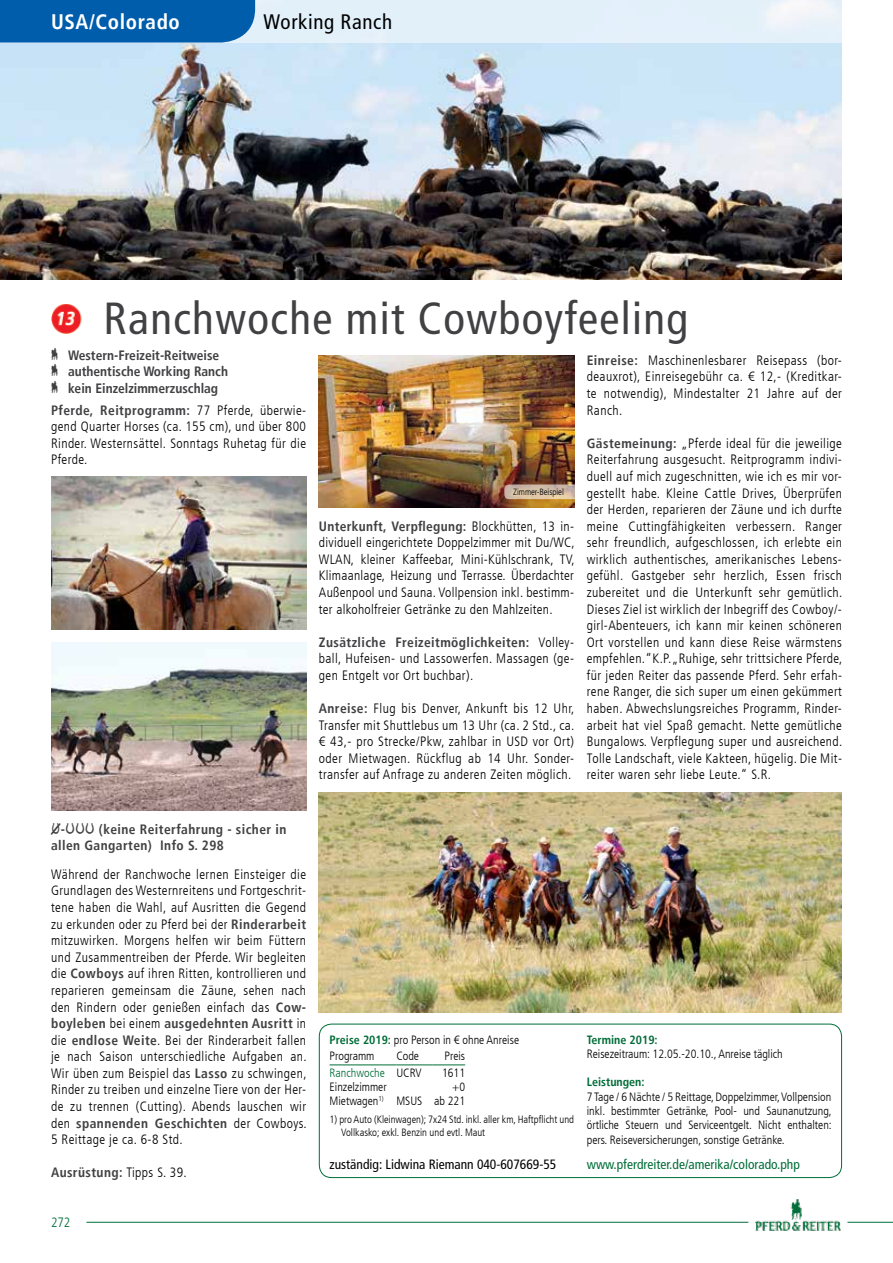
<style>
.page{position:relative;width:893px;height:1263px;background:#fff}
.page>*{position:absolute;margin:0;border:0;box-sizing:border-box;transform-origin:0 0}
.t1{font:condensed 45px "Frutiger LT";letter-spacing:.03em;color:#414042}
.t2{font:700 condensed 21px "Frutiger LT";letter-spacing:.03em;color:#fff}
.t3{font:condensed 21px "Frutiger LT";letter-spacing:.03em;color:#000}
.t4{font:300 condensed 13.5px/16.6px "Frutiger LT";letter-spacing:.03em;color:#000;text-align:justify}
.t5{font:700 condensed 13.5px/16.5px "Frutiger LT";letter-spacing:.03em;color:#414042}
.t6{font:700 condensed 13.5px/16.2px "Frutiger LT";color:#414042}
.t7{font:condensed 13.5px "Frutiger LT";color:#006d38}
.t8{font:condensed 13.5px "Frutiger LT";color:#000}
.t9{font:300 condensed 13.5px "Frutiger LT";color:#006d38}
.t10{font:300 condensed 12px/14.4px "Frutiger LT";color:#000;text-align:right}
.t11{font:700 condensed 12px "Frutiger LT";color:#006d38}
.t12{font:300 condensed 12px "Frutiger LT";color:#006d38}
.t13{font:300 condensed 10.5px/12.6px "Frutiger LT";color:#000}
.t14{font:300 condensed 9px "Frutiger LT";letter-spacing:-.01em;color:#000}
.s1{font-weight:700;color:#414042}
.s2{font-weight:300;color:#000}
.s3{font-weight:700;color:#006d38}
.s4{color:#000}
</style>
<div class="page">
<img style="left:51px;top:304px;width:31px;height:30px">
<div style="left:319px;top:1024px;width:523px;height:154px;border:1px solid #006d38;border-radius:12px"></div>
<hr style="left:330px;top:1065px;width:66px;height:1px;background:#006d38">
<hr style="left:396px;top:1065px;width:37px;height:1px;background:#006d38">
<hr style="left:433px;top:1065px;width:32px;height:1px;background:#006d38">
<img style="left:0;top:43px;width:842px;height:237px">
<img style="left:319px;top:792px;width:523px;height:220px">
<img style="left:319px;top:355px;width:255px;height:152px">
<img style="left:51px;top:642px;width:255px;height:168px">
<img style="left:51px;top:476px;width:255px;height:153px">
<svg style="left:504px;top:484px;width:77px;height:15px"></svg>
<div style="left:255px;top:0;width:587px;height:43px;background:#e2f0fa"></div>
<img style="left:755px;top:1199px;width:85px;height:32px">
<hr style="left:847px;top:1222px;width:46px;height:1px;background:#006d38">
<hr style="left:86px;top:1222px;width:662px;height:1px;background:#006d38">
<div style="left:0;top:0;width:255px;height:43px;background:#005dac"></div>
<h2 class="t2" style="left:51px;top:9px;width:130px">USA/Colorado</h2>
<h2 class="t3" style="left:264px;top:9px;width:130px">Working Ranch</h2>
<h1 class="t1" style="left:103px;top:292px;width:586px">Ranchwoche mit Cowboyfeeling</h1>
<p class="t6" style="left:51px;top:347px;width:178px">‡ Western-Freizeit-Reitweise ‡ authentische Working Ranch ‡ kein Einzelzimmerzuschlag</p>
<p class="t4" style="left:51px;top:402px;width:257px"><span class="s1">Pferde, Reitprogramm:</span> 77 Pferde, überwie&shy;gend Quarter Horses (ca. 155 cm), und über 800<br>Rinder. Westernsättel. Sonntags Ruhetag für die Pferde.</p>
<p class="t14" style="left:513px;top:487px;width:52px">Zimmer-Beispiel</p>
<p class="t4" style="left:319px;top:518px;width:257px"><span class="s1">Unterkunft, Verpflegung:</span> Blockhütten, 13 in&shy;dividuell eingerichtete Doppelzimmer mit Du/WC, WLAN, kleiner Kaffeebar, Mini-Kühlschrank, TV, Klimaanlage, Heizung und Terrasse. Überdachter Außenpool und Sauna. Vollpension inkl. bestimm&shy;ter alkoholfreier Getränke zu den Mahlzeiten.</p>
<p class="t4" style="left:319px;top:634px;width:257px"><span class="s1">Zusätzliche Freizeitmöglichkeiten:</span> Volley&shy;ball, Hufeisen- und Lassowerfen. Massagen (ge&shy;gen Entgelt vor Ort buchbar).</p>
<p class="t4" style="left:319px;top:700px;width:257px"><span class="s1">Anreise:</span> Flug bis Denver, Ankunft bis 12 Uhr, Transfer mit Shuttlebus um 13 Uhr (ca. 2 Std., ca. € 43,- pro Strecke/Pkw, zahlbar in USD vor Ort) oder Mietwagen. Rückflug ab 14 Uhr. Sonder&shy;transfer auf Anfrage zu anderen Zeiten möglich.</p>
<p class="t4" style="left:587px;top:352px;width:257px"><span class="s1">Einreise:</span> Maschinenlesbarer Reisepass (bor&shy;deauxrot), Einreisegebühr ca. € 12,- (Kreditkar&shy;te notwendig), Mindestalter 21 Jahre auf der Ranch.</p>
<p class="t4" style="left:587px;top:435px;width:257px"><span class="s1">Gästemeinung:</span> „Pferde ideal für die jeweilige Reiterfahrung ausgesucht. Reitprogramm indivi&shy;duell auf mich zugeschnitten, wie ich es mir vor&shy;gestellt habe. Kleine Cattle Drives, Überprüfen der Herden, reparieren der Zäune und ich durfte meine Cuttingfähigkeiten verbessern. Ranger sehr freundlich, aufgeschlossen, ich erlebte ein wirklich authentisches, amerikanisches Lebens&shy;gefühl. Gastgeber sehr herzlich, Essen frisch zubereitet und die Unterkunft sehr gemütlich.<br>Dieses Ziel ist wirklich der Inbegriff des Cowboy/- girl-Abenteuers, ich kann mir keinen schöneren Ort vorstellen und kann diese Reise wärmstens empfehlen.“K.P.„Ruhige, sehr trittsichere Pferde, für jeden Reiter das passende Pferd. Sehr erfah&shy;rene Ranger, die sich super um einen gekümmert haben. Abwechslungsreiches Programm, Rinder&shy;arbeit hat viel Spaß gemacht. Nette gemütliche Bungalows. Verpflegung super und ausreichend.<br>Tolle Landschaft, viele Kakteen, hügelig. Die Mit&shy;reiter waren sehr liebe Leute.“ S.R.</p>
<p class="t5" style="left:51px;top:821px;width:237px">…-††† (keine Reiterfahrung - sicher in allen Gangarten) Info S. 298</p>
<p class="t4" style="left:51px;top:866px;width:257px">Während der Ranchwoche lernen Einsteiger die Grundlagen des Westernreitens und Fortgeschrit&shy;tene haben die Wahl, auf Ausritten die Gegend zu erkunden oder zu Pferd bei der <span class="s1">Rinderarbeit </span>mitzuwirken. Morgens helfen wir beim Füttern und Zusammentreiben der Pferde. Wir begleiten die <span class="s1">Cowboys</span> auf ihren Ritten, kontrollieren und reparieren gemeinsam die Zäune, sehen nach den Rindern oder genießen einfach das <span class="s1">Cow&shy;boyleben</span> bei einem <span class="s1">ausgedehnten Ausritt</span> in die <span class="s1">endlose Weite</span>. Bei der Rinderarbeit fallen je nach Saison unterschiedliche Aufgaben an.<br>Wir üben zum Beispiel das <span class="s1">Lasso</span> zu schwingen, Rinder zu treiben und einzelne Tiere von der Her&shy;de zu trennen (Cutting). Abends lauschen wir den <span class="s1">spannenden Geschichten</span> der Cowboys.<br>5 Reittage je ca. 6-8 Std.</p>
<p class="t5" style="left:51px;top:1164px;width:137px">Ausrüstung: <span class="s2">Tipps S. 39.</span></p>
<p class="t9" style="left:51px;top:1214px;width:21px">272</p>
<p class="t10" style="left:330px;top:1033px;width:191px"><span class="s3">Preise 2019:</span> pro Person in € ohne Anreise</p>
<p class="t11" style="left:587px;top:1032px;width:72px">Termine 2019:</p>
<p class="t10" style="left:330px;top:1049px;width:46px">Programm</p>
<p class="t10" style="left:396px;top:1049px;width:24px">Code</p>
<p class="t10" style="left:444px;top:1049px;width:22px">Preis</p>
<p class="t10" style="left:587px;top:1047px;width:198px">Reisezeitraum: 12.05.-20.10., Anreise täglich</p>
<p class="t12" style="left:330px;top:1065px;width:94px">Ranchwoche <span class="s4">UCRV</span></p>
<p class="t10" style="left:442px;top:1065px;width:25px">1611</p>
<p class="t10" style="left:330px;top:1080px;width:59px">Einzelzimmer</p>
<p class="t11" style="left:587px;top:1075px;width:59px">Leistungen:</p>
<p class="t10" style="left:587px;top:1089px;width:246px;text-align:justify">7 Tage / 6 Nächte / 5 Reittage, Doppelzimmer, Vollpension inkl. bestimmter Getränke, Pool- und Saunanutzung, örtliche Steuern und Serviceentgelt. Nicht enthalten: pers. Reiseversicherungen, sonstige Getränke.</p>
<p class="t10" style="left:330px;top:1080px;width:137px">+0<br>Mietwagen<sup>1)</sup> MSUS ab 221</p>
<p class="t13" style="left:341px;top:1113px;width:235px;text-indent:-11px">1) pro Auto (Kleinwagen); 7x24 Std. inkl. aller km, Haftpflicht und<br>Vollkasko; exkl. Benzin und evtl. Maut</p>
<p class="t8" style="left:330px;top:1156px;width:228px">zuständig: Lidwina Riemann 040-607669-55</p>
<p class="t7" style="left:587px;top:1156px;width:215px">www.pferdreiter.de/amerika/colorado.php</p>
</div>
